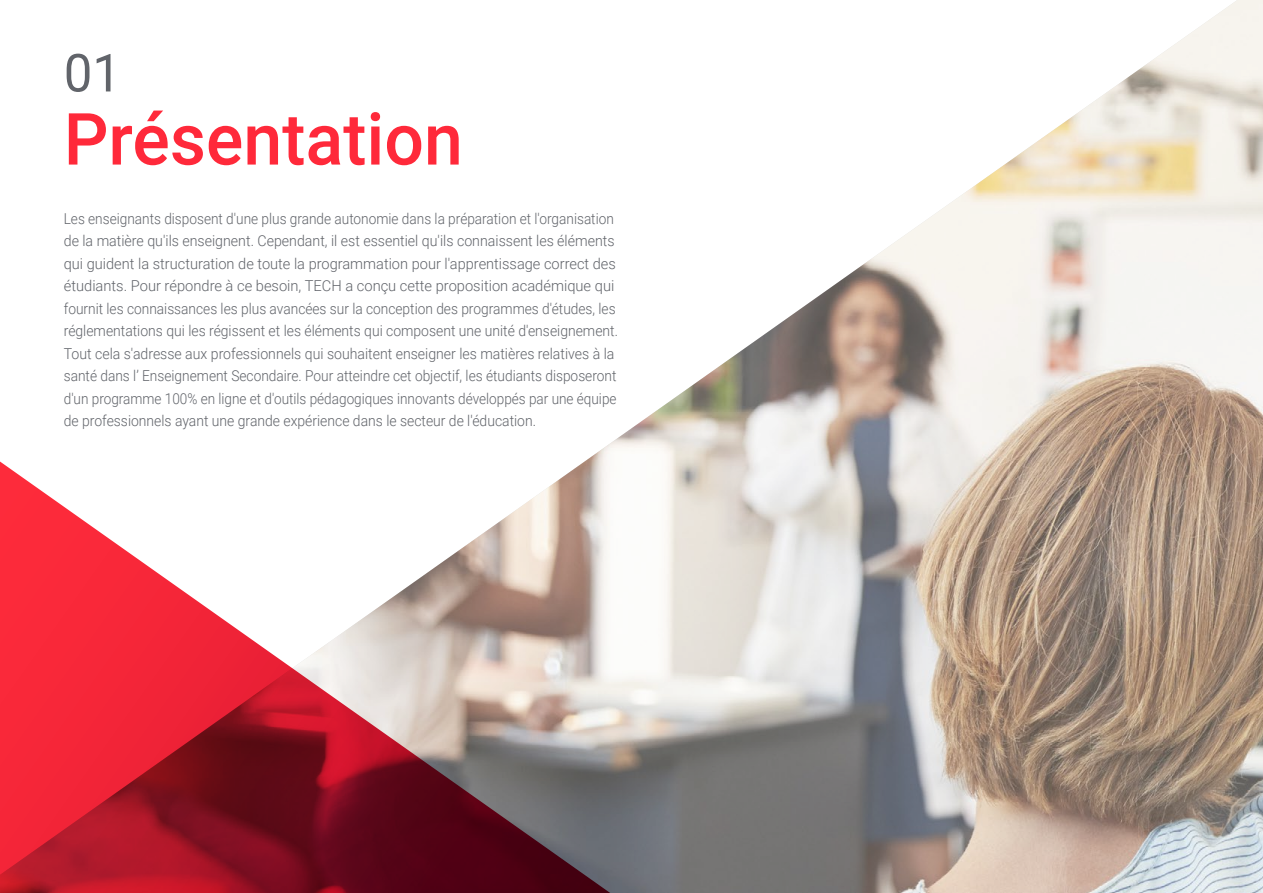
<style>
.page{position:relative;width:1263px;height:893px;background:#fff}
.page>*{position:absolute;margin:0;border:0;box-sizing:border-box;transform-origin:0 0}
.t1{font:500 72px "Roboto";color:#ff293a}
.t2{font:52.5px "Roboto";color:#61646a}
.t3{font:300 15px/22.5px "Roboto";color:#61646a;scale:.91 1}
</style>
<div class="page">
<img style="left:607px;top:0;width:656px;height:893px">
<svg style="left:0;top:446px;width:640px;height:447px"></svg>
<h2 class="t2" style="left:64px;top:36px;width:59px">01</h2>
<h1 class="t1" style="left:64px;top:89px;width:401px">Présentation</h1>
<p class="t3" style="left:64px;top:207px;width:610px">Les enseignants disposent d'une plus grande autonomie dans la préparation et l'organisation de la matière qu'ils enseignent. Cependant, il est essentiel qu'ils connaissent les éléments qui guident la structuration de toute la programmation pour l'apprentissage correct des étudiants. Pour répondre à ce besoin, TECH a conçu cette proposition académique qui fournit les connaissances les plus avancées sur la conception des programmes d'études, les réglementations qui les régissent et les éléments qui composent une unité d'enseignement.<br>Tout cela s'adresse aux professionnels qui souhaitent enseigner les matières relatives à la santé dans l’ Enseignement Secondaire. Pour atteindre cet objectif, les étudiants disposeront d'un programme 100% en ligne et d'outils pédagogiques innovants développés par une équipe de professionnels ayant une grande expérience dans le secteur de l'éducation.</p>
</div>
